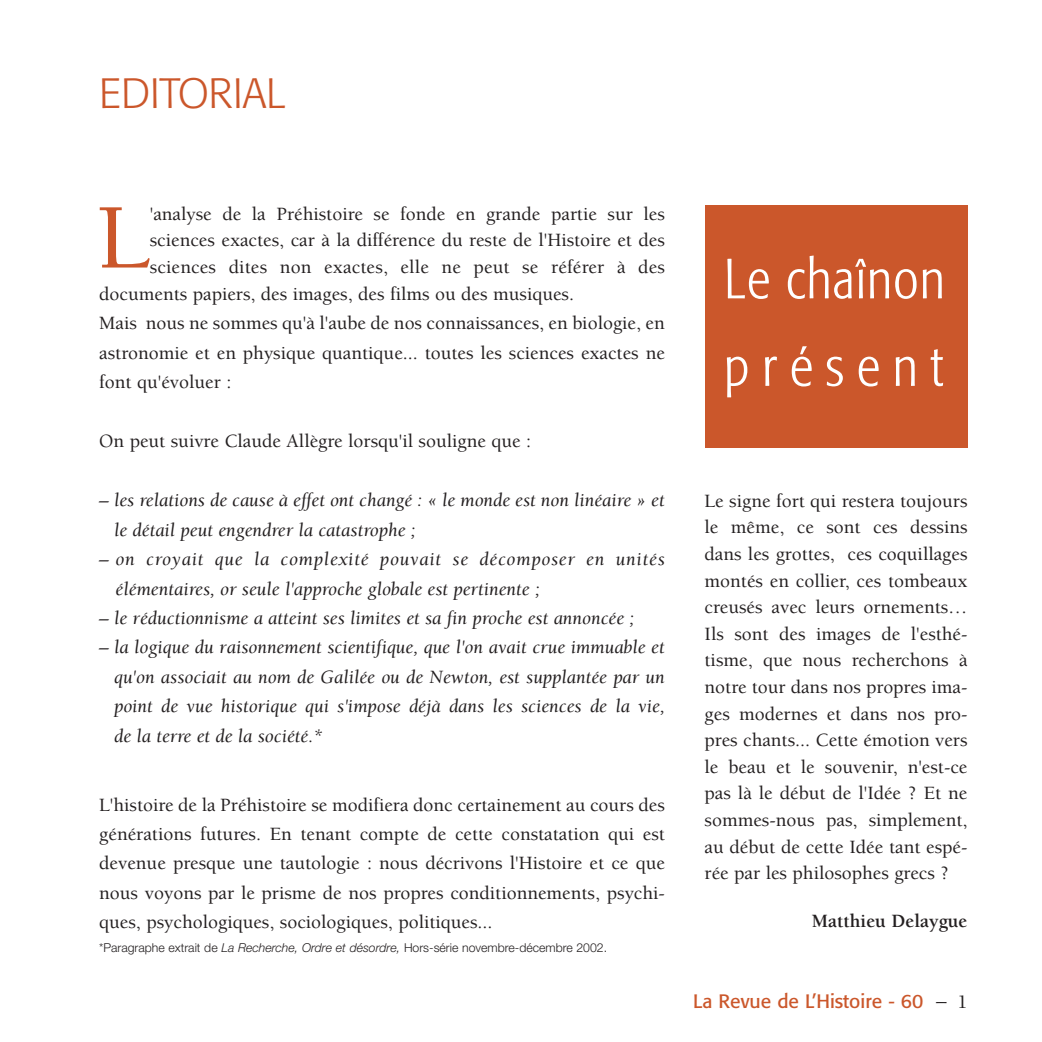
<style>
.page{position:relative;width:1042px;height:1042px;background:#fff}
.page>*{position:absolute;margin:0;border:0;box-sizing:border-box;transform-origin:0 0}
.t1{font:500 94.67px "Berkeley";color:#cb572b}
.t2{font:300 condensed 56px/87.5px "Formata";letter-spacing:.015em;color:#fff}
.t3{font:300 42px "Formata";color:#cb572b}
.t4{font:500 19.25px/26.6px "Berkeley";color:#231f20;text-align:justify}
.t5{font:italic 19.25px/29.4px "Berkeley";color:#231f20}
.t6{font:19.25px "Formata";color:#cb572b}
.t7{font:700 19.25px "Berkeley";color:#231f20}
.t8{font:300 12.25px "Helvetica Neue";color:#231f20}
.s1{font-style:italic}
.s2{font-weight:300;color:#231f20}
.s3{font-family:"Berkeley";font-weight:500;color:#231f20}
</style>
<div class="page">
<div style="left:704px;top:205px;width:263px;height:243px;background:#cb572b"></div>
<h3 class="t3" style="left:99px;top:75px;width:188px">EDITORIAL</h3>
<h1 class="t1" style="left:97px;top:201px;width:54px">L</h1>
<p class="t4" style="left:150px;top:202px;width:516px">'analyse de la Préhistoire se fonde en grande partie sur les</p>
<p class="t4" style="left:150px;top:229px;width:516px">sciences exactes, car à la différence du reste de l'Histoire et des</p>
<p class="t4" style="left:150px;top:256px;width:517px">sciences dites non exactes, elle ne peut se référer à des</p>
<p class="t4" style="left:99px;top:282px;width:476px">documents papiers, des images, des films ou des musiques.</p>
<p class="t4" style="left:99px;top:310px;width:567px;line-height:29.4px">Mais nous ne sommes qu'à l'aube de nos connaissances, en biologie, en astronomie et en physique quantique... toutes les sciences exactes ne font qu'évoluer :</p>
<p class="t4" style="left:99px;top:430px;width:433px">On peut suivre Claude Allègre lorsqu'il souligne que :</p>
<p class="t5" style="left:114px;top:487px;width:552px;text-indent:-15px">– les relations de cause à effet ont changé : « le monde est non linéaire » et le détail peut engendrer la catastrophe ;</p>
<p class="t5" style="left:116px;top:546px;width:551px;text-indent:-16px">– on croyait que la complexité pouvait se décomposer en unités élémentaires, or seule l'approche globale est pertinente ;</p>
<p class="t5" style="left:99px;top:605px;width:537px">– le réductionnisme a atteint ses limites et sa fin proche est annoncée ;</p>
<p class="t5" style="left:114px;top:634px;width:552px;text-align:justify;text-indent:-15px">– la logique du raisonnement scientifique, que l'on avait crue immuable et qu'on associait au nom de Galilée ou de Newton, est supplantée par un point de vue historique qui s'impose déjà dans les sciences de la vie, de la terre et de la société.*</p>
<p class="t4" style="left:99px;top:791px;width:567px;line-height:29.4px">L'histoire de la Préhistoire se modifiera donc certainement au cours des générations futures. En tenant compte de cette constatation qui est devenue presque une tautologie : nous décrivons l'Histoire et ce que nous voyons par le prisme de nos propres conditionnements, psychi&shy;ques, psychologiques, sociologiques, politiques...</p>
<p class="t8" style="left:99px;top:943px;width:509px">*Paragraphe extrait de <span class="s1">La Recherche, Ordre et désordre,</span> Hors-série novembre-décembre 2002.</p>
<h2 class="t2" style="left:724px;top:239px;width:223px">Le chaînon présent</h2>
<p class="t4" style="left:704px;top:489px;width:264px">Le signe fort qui restera toujours le même, ce sont ces dessins dans les grottes, ces coquillages montés en collier, ces tombeaux creusés avec leurs ornements… Ils sont des images de l'esthé&shy;tisme, que nous recherchons à notre tour dans nos propres ima&shy;ges modernes et dans nos pro&shy;pres chants... Cette émotion vers le beau et le souvenir, n'est-ce pas là le début de l'Idée ? Et ne sommes-nous pas, simplement, au début de cette Idée tant espé&shy;rée par les philosophes grecs ?</p>
<p class="t7" style="left:812px;top:913px;width:157px">Matthieu Delaygue</p>
<p class="t6" style="left:693px;top:992px;width:276px">La Revue de L’Histoire - 60 <span class="s2">–</span> <span class="s3">1</span></p>
</div>
